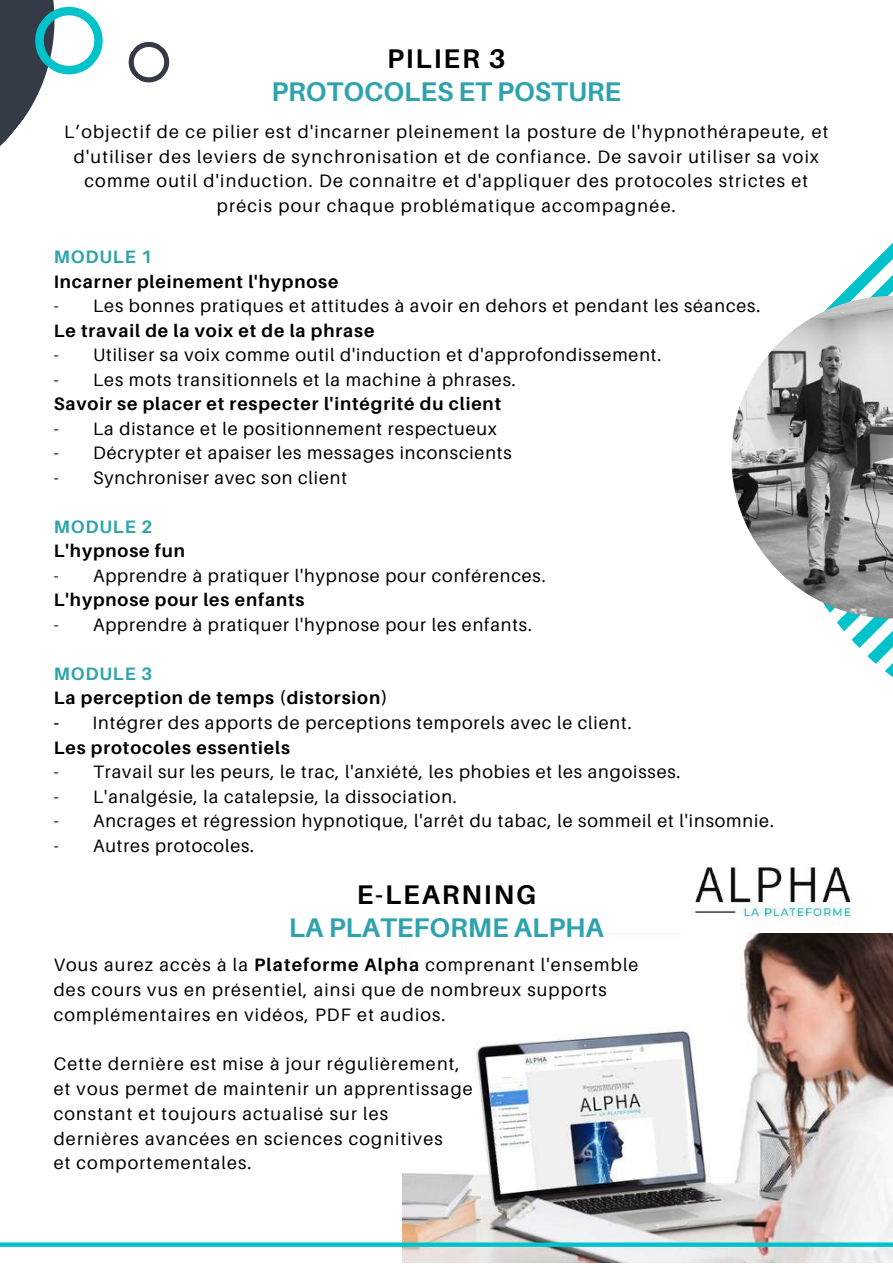
<style>
.page{position:relative;width:893px;height:1264px;background:#fff}
.page>*{position:absolute;margin:0;border:0;box-sizing:border-box;transform-origin:0 0}
.t1{font:700 27px "Aileron";color:#2ea3ad}
.t2{font:700 27px "Aileron";letter-spacing:.07em;color:#000}
.t3{font:18px/24.8px "Aileron";letter-spacing:.05em;color:#000}
.t4{font:18px/24.5px "Aileron";letter-spacing:.07em;color:#000;text-align:center}
.t5{font:700 18px "Aileron";letter-spacing:.05em;color:#000}
.t6{font:700 18px "Aileron";letter-spacing:.05em;color:#2ea3ad}
.s1{font-weight:700}
</style>
<div class="page">
<svg style="left:837px;top:243px;width:55px;height:434px"></svg>
<img style="left:731px;top:296px;width:161px;height:322px">
<img style="left:402px;top:933px;width:490px;height:328px">
<svg style="left:0;top:1242px;width:892px;height:4px;background:#1cc6ce"></svg>
<svg style="left:0;top:0;width:170px;height:146px"></svg>
<img style="left:693px;top:867px;width:160px;height:58px">
<h1 class="t2" style="left:387px;top:42px;width:120px">PILIER 3</h1>
<h1 class="t1" style="left:271px;top:74px;width:351px">PROTOCOLES ET POSTURE</h1>
<p class="t4" style="left:64px;top:119px;width:765px">L’objectif de ce pilier est d'incarner pleinement la posture de l'hypnothérapeute, et d'utiliser des leviers de synchronisation et de confiance. De savoir utiliser sa voix comme outil d'induction. De connaitre et d'appliquer des protocoles strictes et précis pour chaque problématique accompagnée.</p>
<p class="t6" style="left:54px;top:245px;width:100px">MODULE 1</p>
<p class="t5" style="left:54px;top:270px;width:286px">Incarner pleinement l'hypnose</p>
<p class="t3" style="left:54px;top:293px;width:708px">- Les bonnes pratiques et attitudes à avoir en dehors et pendant les séances.</p>
<p class="t5" style="left:54px;top:319px;width:322px">Le travail de la voix et de la phrase</p>
<p class="t3" style="left:54px;top:342px;width:609px">- Utiliser sa voix comme outil d'induction et d'approfondissement.</p>
<p class="t3" style="left:54px;top:366px;width:463px">- Les mots transitionnels et la machine à phrases.</p>
<p class="t5" style="left:54px;top:393px;width:449px">Savoir se placer et respecter l'intégrité du client</p>
<p class="t3" style="left:54px;top:415px;width:444px">- La distance et le positionnement respectueux</p>
<p class="t3" style="left:54px;top:440px;width:459px">- Décrypter et apaiser les messages inconscients</p>
<p class="t3" style="left:54px;top:465px;width:295px">- Synchroniser avec son client</p>
<p class="t6" style="left:54px;top:515px;width:100px">MODULE 2</p>
<p class="t5" style="left:54px;top:540px;width:133px">L'hypnose fun</p>
<p class="t3" style="left:54px;top:563px;width:493px">- Apprendre à pratiquer l'hypnose pour conférences.</p>
<p class="t5" style="left:54px;top:589px;width:252px">L'hypnose pour les enfants</p>
<p class="t3" style="left:54px;top:612px;width:480px">- Apprendre à pratiquer l'hypnose pour les enfants.</p>
<p class="t6" style="left:54px;top:662px;width:100px">MODULE 3</p>
<p class="t5" style="left:54px;top:687px;width:335px">La perception de temps (distorsion)</p>
<p class="t3" style="left:54px;top:710px;width:579px"><span class="s1">-</span> Intégrer des apports de perceptions temporels avec le client.<br><span class="s1">Les protocoles essentiels</span></p>
<p class="t3" style="left:54px;top:759px;width:628px">- Travail sur les peurs, le trac, l'anxiété, les phobies et les angoisses.</p>
<p class="t3" style="left:54px;top:783px;width:404px">- L'analgésie, la catalepsie, la dissociation.</p>
<p class="t3" style="left:54px;top:808px;width:721px">- Ancrages et régression hypnotique, l'arrêt du tabac, le sommeil et l'insomnie.</p>
<p class="t3" style="left:54px;top:832px;width:202px">- Autres protocoles.</p>
<h1 class="t2" style="left:357px;top:878px;width:181px">E-LEARNING</h1>
<h1 class="t1" style="left:289px;top:910px;width:316px">LA PLATEFORME ALPHA</h1>
<p class="t3" style="left:54px;top:952px;width:586px">Vous aurez accès à la <span class="s1">Plateforme Alpha</span> comprenant l'ensemble des cours vus en présentiel, ainsi que de nombreux supports complémentaires en vidéos, PDF et audios.</p>
<p class="t3" style="left:54px;top:1051px;width:420px">Cette dernière est mise à jour régulièrement, et vous permet de maintenir un apprentissage constant et toujours actualisé sur les dernières avancées en sciences cognitives<br>et comportementales.</p>
</div>
